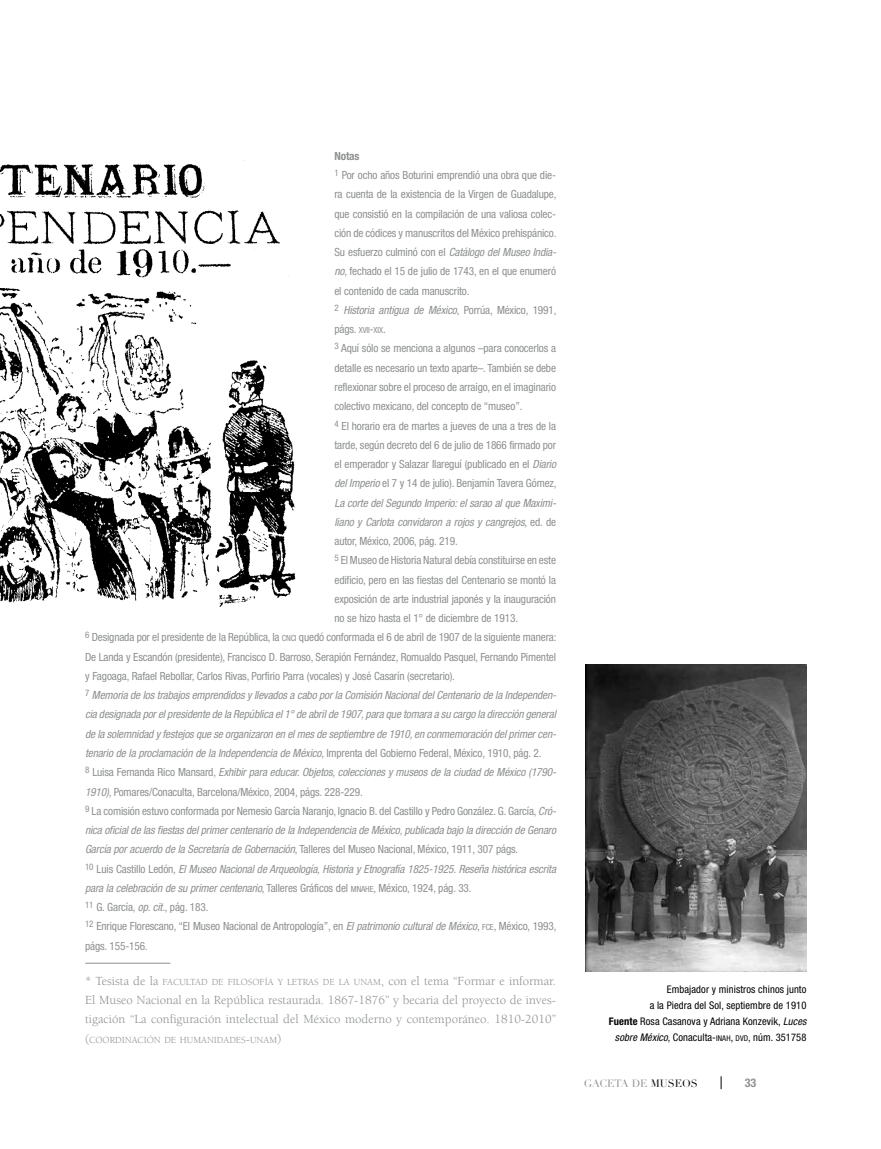
<style>
.page{position:relative;width:881px;height:1149px;background:#fff}
.page>*{position:absolute;margin:0;border:0;box-sizing:border-box;transform-origin:0 0}
.t1{font:12.75px/19.2px "Berkeley";color:#8e9090;text-align:justify}
.t2{font:700 condensed 12px "Helvetica Neue";color:#8e9090}
.t3{font:condensed 11.25px "Helvetica Neue";letter-spacing:-.01em;color:#8e9090}
.t4{font:italic condensed 11.25px "Helvetica Neue";letter-spacing:-.01em;color:#8e9090}
.t5{font:700 condensed 11.25px "Helvetica Neue";letter-spacing:-.01em;color:#8e9090}
.t6{font:condensed 10.5px/16.2px "Helvetica Neue";letter-spacing:.01em;color:#000;text-align:right}
.t7{font:10.5px "Didot LH";letter-spacing:-.005em;color:#8e9090}
.t8{font:9.6px "Berkeley";color:#8e9090}
.s1{font-style:italic}
.s2{font-style:normal}
.s3{font-size:8.4px}
.s4{font-size:9.6px}
.s5{font-size:12.75px}
.s6{font-weight:700}
.s7{font-size:7.8px}
.s8{color:#000}
</style>
<div class="page">
<svg style="left:720px;top:1076px;width:1px;height:12px"></svg>
<hr style="left:85px;top:962px;width:85px;height:1px;background:#8e9090">
<img style="left:0;top:160px;width:296px;height:447px">
<img style="left:585px;top:664px;width:221px;height:307px">
<p class="t5" style="left:334px;top:149px;width:27px">Notas</p>
<p class="t3" style="left:334px;top:168px;width:223px"><sup>1</sup> Por ocho años Boturini emprendió una obra que die-</p>
<p class="t3" style="left:334px;top:188px;width:223px">ra cuenta de la existencia de la Virgen de Guadalupe,</p>
<p class="t3" style="left:334px;top:207px;width:223px">que consistió en la compilación de una valiosa colec-</p>
<p class="t3" style="left:334px;top:226px;width:223px">ción de códices y manuscritos del México prehispánico.</p>
<p class="t3" style="left:334px;top:245px;width:222px">Su esfuerzo culminó con el <span class="s1">Catálogo del Museo India-</span></p>
<p class="t3" style="left:334px;top:265px;width:223px"><span class="s1">no</span>, fechado el 15 de julio de 1743, en el que enumeró</p>
<p class="t3" style="left:334px;top:284px;width:136px">el contenido de cada manuscrito.</p>
<p class="t4" style="left:334px;top:303px;width:223px"><sup>2</sup> Historia antigua de México<span class="s2">, Porrúa, México, 1991,</span></p>
<p class="t3" style="left:334px;top:322px;width:53px">págs. <span class="s3">XVII</span>-<span class="s3">XIX</span>.</p>
<p class="t3" style="left:334px;top:342px;width:223px"><sup>3</sup> Aquí sólo se menciona a algunos –para conocerlos a</p>
<p class="t3" style="left:334px;top:361px;width:223px">detalle es necesario un texto aparte–. También se debe</p>
<p class="t3" style="left:334px;top:380px;width:223px">reflexionar sobre el proceso de arraigo, en el imaginario</p>
<p class="t3" style="left:334px;top:399px;width:189px">colectivo mexicano, del concepto de “museo”.</p>
<p class="t3" style="left:334px;top:419px;width:223px"><sup>4</sup> El horario era de martes a jueves de una a tres de la</p>
<p class="t3" style="left:334px;top:438px;width:223px">tarde, según decreto del 6 de julio de 1866 firmado por</p>
<p class="t3" style="left:334px;top:457px;width:223px">el emperador y Salazar Ilareguí (publicado en el <span class="s1">Diario</span></p>
<p class="t3" style="left:334px;top:476px;width:223px"><span class="s1">del Imperio</span> el 7 y 14 de julio). Benjamín Tavera Gómez,</p>
<p class="t4" style="left:334px;top:496px;width:222px">La corte del Segundo Imperio: el sarao al que Maximi-</p>
<p class="t4" style="left:334px;top:515px;width:223px">liano y Carlota convidaron a rojos y cangrejos<span class="s2">, ed. de</span></p>
<p class="t3" style="left:334px;top:534px;width:125px">autor, México, 2006, pág. 219.</p>
<p class="t3" style="left:334px;top:553px;width:223px"><sup>5</sup> El Museo de Historia Natural debía constituirse en este</p>
<p class="t3" style="left:334px;top:573px;width:223px">edificio, pero en las fiestas del Centenario se montó la</p>
<p class="t3" style="left:334px;top:592px;width:223px">exposición de arte industrial japonés y la inauguración</p>
<p class="t3" style="left:334px;top:611px;width:185px">no se hizo hasta el 1° de diciembre de 1913.</p>
<p class="t3" style="left:85px;top:630px;width:472px"><sup>6</sup> Designada por el presidente de la República, la <span class="s3">CNCI</span> quedó conformada el 6 de abril de 1907 de la siguiente manera:</p>
<p class="t3" style="left:85px;top:650px;width:472px">De Landa y Escandón (presidente), Francisco D. Barroso, Serapión Fernández, Romualdo Pasquel, Fernando Pimentel</p>
<p class="t3" style="left:85px;top:669px;width:371px">y Fagoaga, Rafael Rebollar, Carlos Rivas, Porfirio Parra (vocales) y José Casarín (secretario).</p>
<p class="t4" style="left:85px;top:688px;width:471px"><sup>7</sup> Memoria de los trabajos emprendidos y llevados a cabo por la Comisión Nacional del Centenario de la Independen-</p>
<p class="t4" style="left:85px;top:707px;width:472px">cia designada por el presidente de la República el 1° de abril de 1907, para que tomara a su cargo la dirección general</p>
<p class="t4" style="left:85px;top:727px;width:471px">de la solemnidad y festejos que se organizaron en el mes de septiembre de 1910, en conmemoración del primer cen-</p>
<p class="t4" style="left:85px;top:746px;width:457px">tenario de la proclamación de la Independencia de México<span class="s2">, Imprenta del Gobierno Federal, México, 1910, pág. 2.</span></p>
<p class="t4" style="left:85px;top:765px;width:472px"><sup>8</sup> <span class="s2">Luisa Fernanda Rico Mansard,</span> Exhibir para educar. Objetos, colecciones y museos de la ciudad de México (1790-</p>
<p class="t3" style="left:85px;top:784px;width:279px"><span class="s1">1910)</span>, Pomares/Conaculta, Barcelona/México, 2004, págs. 228-229.</p>
<p class="t3" style="left:85px;top:804px;width:471px"><sup>9</sup> La comisión estuvo conformada por Nemesio García Naranjo, Ignacio B. del Castillo y Pedro González. G. García, <span class="s1">Cró-</span></p>
<p class="t4" style="left:85px;top:823px;width:472px">nica oficial de las fiestas del primer centenario de la Independencia de México, publicada bajo la dirección de Genaro</p>
<p class="t3" style="left:85px;top:842px;width:434px"><span class="s1">García por acuerdo de la Secretaría de Gobernación</span>, Talleres del Museo Nacional, México, 1911, 307 págs.</p>
<p class="t4" style="left:85px;top:861px;width:472px"><sup>10</sup> <span class="s2">Luis Castillo Ledón,</span> El Museo Nacional de Arqueología, Historia y Etnografía 1825-1925. Reseña histórica escrita</p>
<p class="t3" style="left:85px;top:881px;width:388px"><span class="s1">para la celebración de su primer centenario</span>, Talleres Gráficos del <span class="s3">MNAHE</span>, México, 1924, pág. 33.</p>
<p class="t3" style="left:85px;top:900px;width:125px"><sup>11</sup> G. García, <span class="s1">op. cit.</span>, pág. 183.</p>
<p class="t3" style="left:85px;top:919px;width:472px"><sup>12</sup> Enrique Florescano, “El Museo Nacional de Antropología”, en <span class="s1">El patrimonio cultural de México</span>, <span class="s3">FCE</span>, México, 1993,</p>
<p class="t3" style="left:85px;top:938px;width:64px">págs. 155-156.</p>
<p class="t1" style="left:85px;top:971px;width:472px">* Tesista de la <span class="s4">FACULTAD DE FILOSOFÍA Y LETRAS DE LA UNAM</span>, con el tema “Formar e informar.<br>El Museo Nacional en la República restaurada. 1867-1876” y becaria del proyecto de inves&shy;tigación “La configuración intelectual del México moderno y contemporáneo. 1810-2010”</p>
<p class="t8" style="left:85px;top:1034px;width:198px"><span class="s5">(</span>COORDINACIÓN DE HUMANIDADES<span class="s5">-</span>UNAM<span class="s5">)</span></p>
<p class="t6" style="left:608px;top:980px;width:199px">Embajador y ministros chinos junto<br>a la Piedra del Sol, septiembre de 1910<br><span class="s6">Fuente</span> Rosa Casanova y Adriana Konzevik, <span class="s1">Luces sobre México</span>, Conaculta-<span class="s7">INAH</span>, <span class="s7">DVD</span>, núm. 351758</p>
<p class="t7" style="left:583px;top:1076px;width:115px">GACETA DE <span class="s8">MUSEOS</span></p>
<p class="t2" style="left:744px;top:1075px;width:13px">33</p>
</div>
